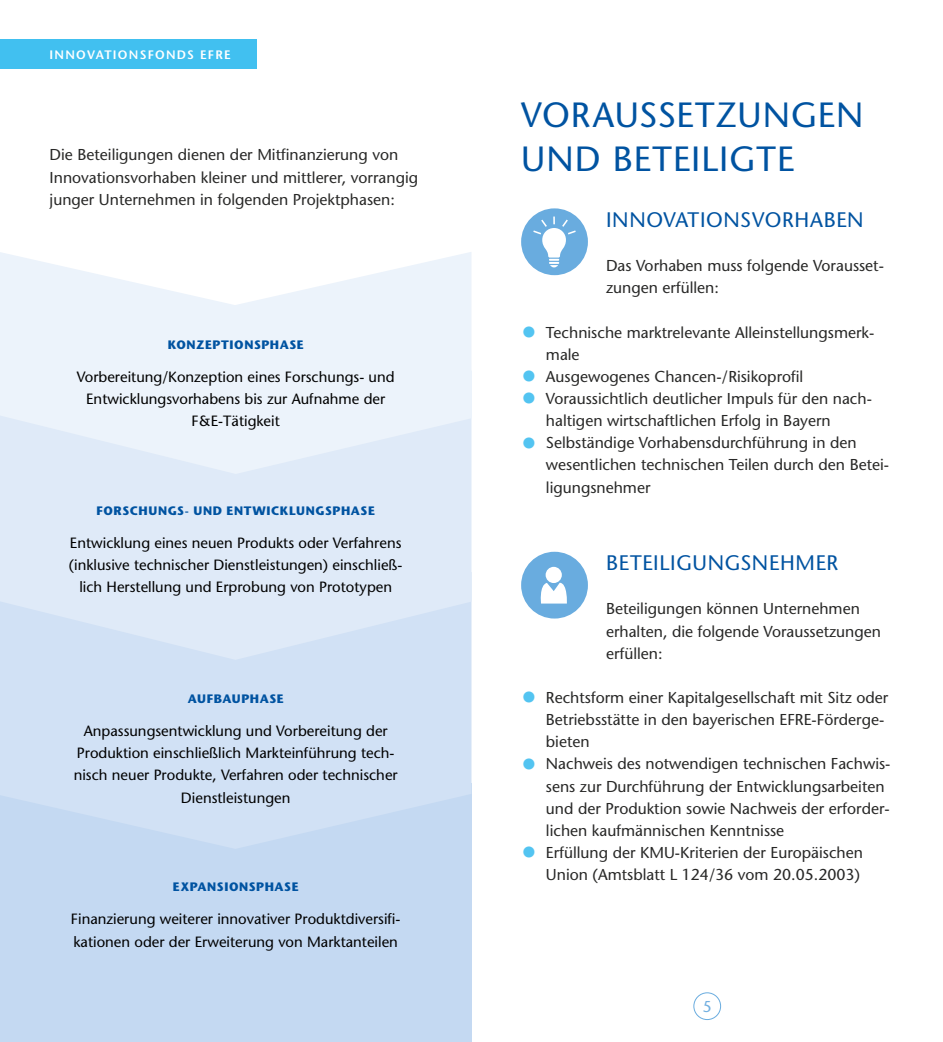
<style>
.page{position:relative;width:943px;height:1042px;background:#fff}
.page>*{position:absolute;margin:0;border:0;box-sizing:border-box;transform-origin:0 0}
.t1{font:35px/44.3px "Stone Sans";letter-spacing:.03em;color:#0053a1}
.t2{font:21px "Stone Sans";letter-spacing:.03em;color:#0053a1}
.t3{font:15.75px/22.2px "Stone Sans";color:#282827}
.t4{font:15.75px "Stone Sans";color:#73b0e1}
.t5{font:14.88px/22.1px "Stone Sans";color:#000;text-align:center}
.t6{font:700 12.25px "Stone Sans";letter-spacing:.05em;color:#0053a1}
.t7{font:600 12.25px "Stone Sans";letter-spacing:.1em;color:#fff}
.s1{font-size:31.5px;color:#53c4f1}
</style>
<div class="page">
<div style="left:693px;top:992px;width:28px;height:28px;border:1px solid #69acdf;border-radius:50%"></div>
<div style="left:0;top:39px;width:256px;height:30px;background:#41c0f0"></div>
<div style="left:0;top:783px;width:471px;height:259px;background:#c4d9f2"></div>
<svg style="left:0;top:660px;width:471px;height:189px;fill:#d1e1f5"></svg>
<svg style="left:0;top:474px;width:471px;height:186px;background:#dce8f7"></svg>
<svg style="left:0;top:252px;width:471px;height:222px;background:#ecf3fb"></svg>
<div style="left:523px;top:553px;width:63px;height:64px;background:#69acdf;border-radius:50%"></div>
<div style="left:521px;top:552px;width:67px;height:66px;border:4px solid #69acdf;border-radius:50%"></div>
<svg style="left:540px;top:583px;width:27px;height:20px"></svg>
<div style="left:545px;top:567px;width:17px;height:16px;background:#fff;border-radius:50%"></div>
<div style="left:523px;top:210px;width:63px;height:63px;background:#69acdf;border-radius:50%"></div>
<div style="left:521px;top:208px;width:67px;height:67px;border:4px solid #69acdf;border-radius:50%"></div>
<svg style="left:531px;top:216px;width:46px;height:51px"></svg>
<p class="t7" style="left:50px;top:47px;width:183px">INNOVATIONSFONDS EFRE</p>
<p class="t3" style="left:50px;top:144px;width:370px">Die Beteiligungen dienen der Mitfinanzierung von<br>Innovationsvorhaben kleiner und mittlerer, vorrangig junger Unternehmen in folgenden Projektphasen:</p>
<p class="t6" style="left:168px;top:336px;width:138px">KONZEPTIONSPHASE</p>
<p class="t5" style="left:77px;top:365px;width:319px">Vorbereitung/Konzeption eines Forschungs- und<br>Entwicklungsvorhabens bis zur Aufnahme der<br>F&amp;E-Tätigkeit</p>
<p class="t6" style="left:97px;top:503px;width:280px">FORSCHUNGS- UND ENTWICKLUNGSPHASE</p>
<p class="t5" style="left:69px;top:531px;width:335px">Entwicklung eines neuen Produkts oder Verfahrens (inklusive technischer Dienstleistungen) einschließ&shy;lich Herstellung und Erprobung von Prototypen</p>
<p class="t6" style="left:188px;top:691px;width:97px">AUFBAUPHASE</p>
<p class="t5" style="left:74px;top:720px;width:325px">Anpassungsentwicklung und Vorbereitung der Produktion einschließlich Markteinführung tech&shy;nisch neuer Produkte, Verfahren oder technischer Dienstleistungen</p>
<p class="t6" style="left:173px;top:879px;width:127px">EXPANSIONSPHASE</p>
<p class="t5" style="left:71px;top:908px;width:331px;text-align:left">Finanzierung weiterer innovativer Produktdiversifi&shy;kationen oder der Erweiterung von Marktanteilen</p>
<h1 class="t1" style="left:521px;top:92px;width:344px">VORAUSSETZUNGEN<br>UND BETEILIGTE</h1>
<h2 class="t2" style="left:606px;top:207px;width:259px">INNOVATIONSVORHABEN</h2>
<p class="t3" style="left:606px;top:254px;width:279px">Das Vorhaben muss folgende Vorausset&shy;zungen erfüllen:</p>
<p class="t3" style="left:546px;top:321px;width:330px;text-indent:-25px"><span class="s1">•</span> Technische marktrelevante Alleinstellungsmerk&shy;male</p>
<p class="t3" style="left:521px;top:365px;width:284px"><span class="s1">•</span> Ausgewogenes Chancen-/Risikoprofil</p>
<p class="t3" style="left:546px;top:387px;width:327px;text-indent:-25px"><span class="s1">•</span> Voraussichtlich deutlicher Impuls für den nach&shy;haltigen wirtschaftlichen Erfolg in Bayern</p>
<p class="t3" style="left:546px;top:431px;width:345px;text-indent:-25px"><span class="s1">•</span> Selbständige Vorhabensdurchführung in den wesentlichen technischen Teilen durch den Betei&shy;ligungsnehmer</p>
<h2 class="t2" style="left:606px;top:550px;width:234px">BETEILIGUNGSNEHMER</h2>
<p class="t3" style="left:606px;top:597px;width:276px">Beteiligungen können Unternehmen erhalten, die folgende Voraussetzungen erfüllen:</p>
<p class="t3" style="left:546px;top:686px;width:344px;text-indent:-25px"><span class="s1">•</span> Rechtsform einer Kapitalgesellschaft mit Sitz oder<br>Betriebsstätte in den bayerischen EFRE-Förderge&shy;bieten</p>
<p class="t3" style="left:546px;top:752px;width:346px;text-indent:-25px"><span class="s1">•</span> Nachweis des notwendigen technischen Fachwis&shy;sens zur Durchführung der Entwicklungsarbeiten und der Produktion sowie Nachweis der erforder&shy;lichen kaufmännischen Kenntnisse</p>
<p class="t3" style="left:521px;top:841px;width:343px;text-align:right"><span class="s1">•</span> Erfüllung der KMU-Kriterien der Europäischen<br>Union (Amtsblatt L 124/36 vom 20.05.2003)</p>
<p class="t4" style="left:702px;top:996px;width:11px">5</p>
</div>
